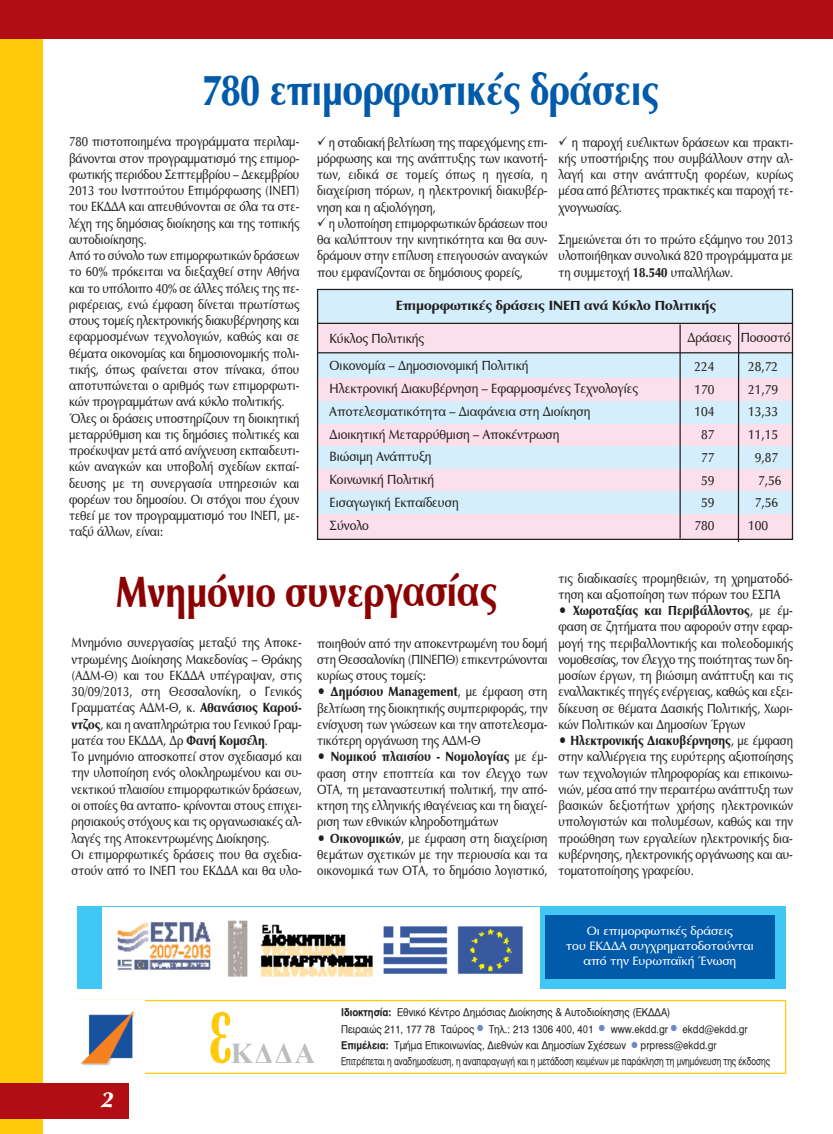
<style>
.page{position:relative;width:833px;height:1134px;background:#fff}
.page>*{position:absolute;margin:0;border:0;box-sizing:border-box;transform-origin:0 0}
.t1{font:700 106.25px "Times New Roman";color:#feca0a;scale:.5 1}
.t2{font:45px "UB Optima Bold";color:#015aaa;scale:.8 1}
.t3{font:45px "UB Optima Bold";letter-spacing:-.005em;color:#8b0202;scale:.8 1}
.t4{font:700 28.75px "Times New Roman";color:#bcbdc0}
.t5{font:italic 22.5px "UB Optima Bold";color:#fff}
.t6{font:13.75px/16.2px "UB Optima";color:#231f20;text-align:justify;scale:.85 1}
.t7{font:13.75px/22.8px "UB Optima";color:#231f20;scale:.9 1}
.t8{font:13.75px "UB Optima Bold";letter-spacing:.01em;color:#231f20;scale:.85 1}
.t9{font:13.75px "UB Optima Bold";letter-spacing:.01em;color:#231f20}
.t10{font:12.5px/15px "UB Optima";color:#fff;text-align:center}
.t11{font:10.62px/16.2px "UB Helvetica";color:#231f20;scale:.9 1}
.s1{font-family:"UB Optima Bold"}
.s2{font-family:"UB Optima"}
.s3{font-family:"UB Helvetica Bold"}
.s4{color:#6d88c5}
</style>
<div class="page">
<div style="left:318px;top:353px;width:475px;height:26px;background:#d4effb"></div>
<div style="left:318px;top:324px;width:475px;height:28px;background:#fbdfeb"></div>
<div style="left:318px;top:290px;width:475px;height:33px;background:#d4effb"></div>
<div style="left:318px;top:379px;width:475px;height:22px;background:#fbdfeb"></div>
<div style="left:318px;top:401px;width:475px;height:23px;background:#d4effb"></div>
<div style="left:318px;top:424px;width:475px;height:22px;background:#fbdfeb"></div>
<div style="left:318px;top:446px;width:475px;height:23px;background:#d4effb"></div>
<div style="left:318px;top:469px;width:475px;height:22px;background:#fbdfeb"></div>
<div style="left:318px;top:491px;width:475px;height:23px;background:#d4effb"></div>
<div style="left:318px;top:514px;width:475px;height:25px;background:#fbdfeb"></div>
<div style="left:317px;top:289px;width:476px;height:251px;border:1px solid #231f20"></div>
<div style="left:0;top:0;width:833px;height:39px;background:#b00d15"></div>
<div style="left:0;top:39px;width:43px;height:1095px;background:#feca0a"></div>
<div style="left:0;top:1083px;width:128px;height:35px;background:#b00d15"></div>
<div style="left:75px;top:1000px;width:711px;height:74px;border:1px solid #feca0a"></div>
<img style="left:75px;top:1000px;width:70px;height:74px">
<div style="left:77px;top:907px;width:709px;height:82px;background:#40c7f4"></div>
<img style="left:102px;top:907px;width:438px;height:82px">
<div style="left:545px;top:916px;width:230px;height:63px;background:#015aaa"></div>
<hr style="left:318px;top:323px;width:475px;height:1px;background:#231f20">
<hr style="left:318px;top:352px;width:475px;height:1px;background:#231f20">
<hr style="left:679px;top:324px;width:2px;height:214px;background:#231f20">
<hr style="left:738px;top:324px;width:1px;height:218px;background:#231f20">
<h2 class="t2" style="left:202px;top:65px;width:573px">780 επιμορφωτικές δράσεις</h2>
<p class="t6" style="left:558px;top:134px;width:277px">✓ η παροχή ευέλικτων δράσεων και πρακτι&shy;κής υποστήριξης που συμβάλλουν στην αλ&shy;λαγή και στην ανάπτυξη φορέων, κυρίως μέσα από βέλτιστες πρακτικές και παροχή τε&shy;χνογνωσίας.</p>
<p class="t6" style="left:558px;top:232px;width:277px">Σημειώνεται ότι το πρώτο εξάμηνο του 2013 υλοποιήθηκαν συνολικά 820 προγράμματα με τη συμμετοχή <span class="s1">18.540</span> υπαλλήλων.</p>
<p class="t6" style="left:69px;top:134px;width:272px;text-align:left">780 πιστοποιημένα προγράμματα περιλαμ&shy;βάνονται στον προγραμματισμό της επιμορ&shy;φωτικής περιόδου Σεπτεμβρίου – Δεκεμβρίου 2013 του Ινστιτούτου Επιμόρφωσης (ΙΝΕΠ) του ΕΚΔΔΑ και απευθύνονται σε όλα τα στε&shy;λέχη της δημόσιας διοίκησης και της τοπικής αυτοδιοίκησης.<br>Από το σύνολο των επιμορφωτικών δράσεων το 60% πρόκειται να διεξαχθεί στην Αθήνα και το υπόλοιπο 40% σε άλλες πόλεις της πε&shy;ριφέρειας, ενώ έμφαση δίνεται πρωτίστως στους τομείς ηλεκτρονικής διακυβέρνησης και εφαρμοσμένων τεχνολογιών, καθώς και σε θέματα οικονομίας και δημοσιονομικής πολι&shy;τικής, όπως φαίνεται στον πίνακα, όπου αποτυπώνεται ο αριθμός των επιμορφωτι&shy;κών προγραμμάτων ανά κύκλο πολιτικής.<br>Όλες οι δράσεις υποστηρίζουν τη διοικητική μεταρρύθμιση και τις δημόσιες πολιτικές και προέκυψαν μετά από ανίχνευση εκπαιδευτι&shy;κών αναγκών και υποβολή σχεδίων εκπαί&shy;δευσης με τη συνεργασία υπηρεσιών και φορέων του δημοσίου. Οι στόχοι που έχουν τεθεί με τον προγραμματισμό του ΙΝΕΠ, με&shy;ταξύ άλλων, είναι:</p>
<p class="t6" style="left:317px;top:134px;width:272px">✓ η σταδιακή βελτίωση της παρεχόμενης επι&shy;μόρφωσης και της ανάπτυξης των ικανοτή&shy;των, ειδικά σε τομείς όπως η ηγεσία, η διαχείριση πόρων, η ηλεκτρονική διακυβέρ&shy;νηση και η αξιολόγηση,</p>
<p class="t6" style="left:317px;top:216px;width:272px">✓ η υλοποίηση επιμορφωτικών δράσεων που θα καλύπτουν την κινητικότητα και θα συν&shy;δράμουν στην επίλυση επειγουσών αναγκών που εμφανίζονται σε δημόσιους φορείς,</p>
<p class="t9" style="left:396px;top:297px;width:322px">Επιμορφωτικές δράσεις ΙΝΕΠ ανά Κύκλο Πολιτικής</p>
<p class="t7" style="left:330px;top:327px;width:107px">Κύκλος Πολιτικής</p>
<p class="t7" style="left:687px;top:327px;width:116px">Δράσεις Ποσοστό</p>
<p class="t7" style="left:330px;top:355px;width:344px">Οικονομία – Δημοσιονομική Πολιτική<br>Ηλεκτρονική Διακυβέρνηση – Εφαρμοσμένες Τεχνολογίες<br>Αποτελεσματικότητα – Διαφάνεια στη Διοίκηση<br>Διοικητική Μεταρρύθμιση – Αποκέντρωση<br>Βιώσιμη Ανάπτυξη<br>Κοινωνική Πολιτική<br>Εισαγωγική Εκπαίδευση<br>Σύνολο</p>
<p class="t7" style="left:694px;top:355px;width:24px">224</p>
<p class="t7" style="left:748px;top:355px;width:35px">28,72</p>
<p class="t7" style="left:694px;top:378px;width:24px">170</p>
<p class="t7" style="left:748px;top:378px;width:35px">21,79</p>
<p class="t7" style="left:694px;top:401px;width:24px">104</p>
<p class="t7" style="left:748px;top:401px;width:35px">13,33</p>
<p class="t7" style="left:701px;top:424px;width:16px">87</p>
<p class="t7" style="left:748px;top:424px;width:35px">11,15</p>
<p class="t7" style="left:701px;top:446px;width:16px">77</p>
<p class="t7" style="left:754px;top:446px;width:27px">9,87</p>
<p class="t7" style="left:701px;top:469px;width:16px">59</p>
<p class="t7" style="left:758px;top:469px;width:27px">7,56</p>
<p class="t7" style="left:701px;top:492px;width:16px">59</p>
<p class="t7" style="left:754px;top:492px;width:27px">7,56</p>
<p class="t7" style="left:694px;top:515px;width:24px">780</p>
<p class="t7" style="left:748px;top:515px;width:24px">100</p>
<h2 class="t3" style="left:116px;top:566px;width:479px">Μνημόνιο συνεργασίας</h2>
<p class="t6" style="left:72px;top:635px;width:272px;text-align:left">Μνημόνιο συνεργασίας μεταξύ της Αποκε&shy;ντρωμένης Διοίκησης Μακεδονίας – Θράκης (ΑΔΜ-Θ) και του ΕΚΔΔΑ υπέγραψαν, στις 30/09/2013, στη Θεσσαλονίκη, ο Γενικός Γραμματέας ΑΔΜ-Θ, κ. <span class="s1">Αθανάσιος Καρού&shy;ντζος</span>, και η αναπληρώτρια του Γενικού Γραμ&shy;ματέα του ΕΚΔΔΑ, Δρ <span class="s1">Φανή Κομσέλη</span>.<br>Το μνημόνιο αποσκοπεί στον σχεδιασμό και την υλοποίηση ενός ολοκληρωμένου και συ&shy;νεκτικού πλαισίου επιμορφωτικών δράσεων, οι οποίες θα ανταπο- κρίνονται στους επιχει&shy;ρησιακούς στόχους και τις οργανωσιακές αλ&shy;λαγές της Αποκεντρωμένης Διοίκησης.<br>Οι επιμορφωτικές δράσεις που θα σχεδια&shy;στούν από το ΙΝΕΠ του ΕΚΔΔΑ και θα υλο-</p>
<p class="t6" style="left:317px;top:635px;width:272px">ποιηθούν από την αποκεντρωμένη του δομή στη Θεσσαλονίκη (ΠΙΝΕΠΘ) επικεντρώνονται κυρίως στους τομείς:</p>
<p class="t8" style="left:317px;top:684px;width:272px"><span class="s2">•</span> Δημόσιου Management<span class="s2">, με έμφαση στη</span></p>
<p class="t6" style="left:317px;top:700px;width:272px">βελτίωση της διοικητικής συμπεριφοράς, την ενίσχυση των γνώσεων και την αποτελεσμα&shy;τικότερη οργάνωση της ΑΔΜ-Θ</p>
<p class="t8" style="left:317px;top:749px;width:272px"><span class="s2">•</span> Νομικού πλαισίου - Νομολογίας <span class="s2">με έμ-</span></p>
<p class="t6" style="left:317px;top:765px;width:272px">φαση στην εποπτεία και τον έλεγχο των ΟΤΑ, τη μεταναστευτική πολιτική, την από&shy;κτηση της ελληνικής ιθαγένειας και τη διαχεί&shy;ριση των εθνικών κληροδοτημάτων</p>
<p class="t6" style="left:317px;top:830px;width:272px">• <span class="s1">Οικονομικών</span>, με έμφαση στη διαχείριση θεμάτων σχετικών με την περιουσία και τα οικονομικά των ΟΤΑ, το δημόσιο λογιστικό,</p>
<p class="t6" style="left:558px;top:570px;width:277px">τις διαδικασίες προμηθειών, τη χρηματοδό&shy;τηση και αξιοποίηση των πόρων του ΕΣΠΑ</p>
<p class="t8" style="left:558px;top:603px;width:277px"><span class="s2">•</span> Χωροταξίας και Περιβάλλοντος<span class="s2">, με έμ-</span></p>
<p class="t6" style="left:558px;top:619px;width:277px">φαση σε ζητήματα που αφορούν στην εφαρ&shy;μογή της περιβαλλοντικής και πολεοδομικής νομοθεσίας, τον έλεγχο της ποιότητας των δη&shy;μοσίων έργων, τη βιώσιμη ανάπτυξη και τις εναλλακτικές πηγές ενέργειας, καθώς και εξει&shy;δίκευση σε θέματα Δασικής Πολιτικής, Χωρι&shy;κών Πολιτικών και Δημοσίων Έργων</p>
<p class="t8" style="left:558px;top:733px;width:277px"><span class="s2">•</span> Ηλεκτρονικής Διακυβέρνησης<span class="s2">, με έμφαση</span></p>
<p class="t6" style="left:558px;top:749px;width:277px">στην καλλιέργεια της ευρύτερης αξιοποίησης των τεχνολογιών πληροφορίας και επικοινω&shy;νιών, μέσα από την περαιτέρω ανάπτυξη των βασικών δεξιοτήτων χρήσης ηλεκτρονικών υπολογιστών και πολυμέσων, καθώς και την προώθηση των εργαλείων ηλεκτρονικής δια&shy;κυβέρνησης, ηλεκτρονικής οργάνωσης και αυ&shy;τοματοποίησης γραφείου.</p>
<p class="t10" style="left:566px;top:924px;width:189px">Οι επιμορφωτικές δράσεις<br>του ΕΚΔΔΑ συγχρηματοδοτούνται από την Ευρωπαϊκή Ένωση</p>
<h3 class="t5" style="left:102px;top:1087px;width:14px">2</h3>
<h1 class="t1" style="left:209px;top:967px;width:47px">ε</h1>
<h3 class="t4" style="left:231px;top:1037px;width:86px">ΚΔΔΑ</h3>
<p class="t11" style="left:341px;top:1004px;width:478px"><span class="s3">Ιδιοκτησία:</span> Εθνικό Κέντρο Δημόσιας Διοίκησης &amp; Αυτοδιοίκησης (ΕΚΔΔΑ)<br>Πειραιώς 211, 177 78 Ταύρος <span class="s4">●</span> Tηλ.: 213 1306 400, 401 <span class="s4">●</span> www.ekdd.gr <span class="s4">●</span> ekdd@ekdd.gr <span class="s3">Επιμέλεια:</span> Τμήμα Επικοινωνίας, Διεθνών και Δημοσίων Σχέσεων <span class="s4">●</span> prpress@ekdd.gr<br>Επιτρέπεται η αναδημοσίευση, η αναπαραγωγή και η μετάδοση κειμένων με παράκληση τη μνημόνευση της έκδοσης</p>
</div>
